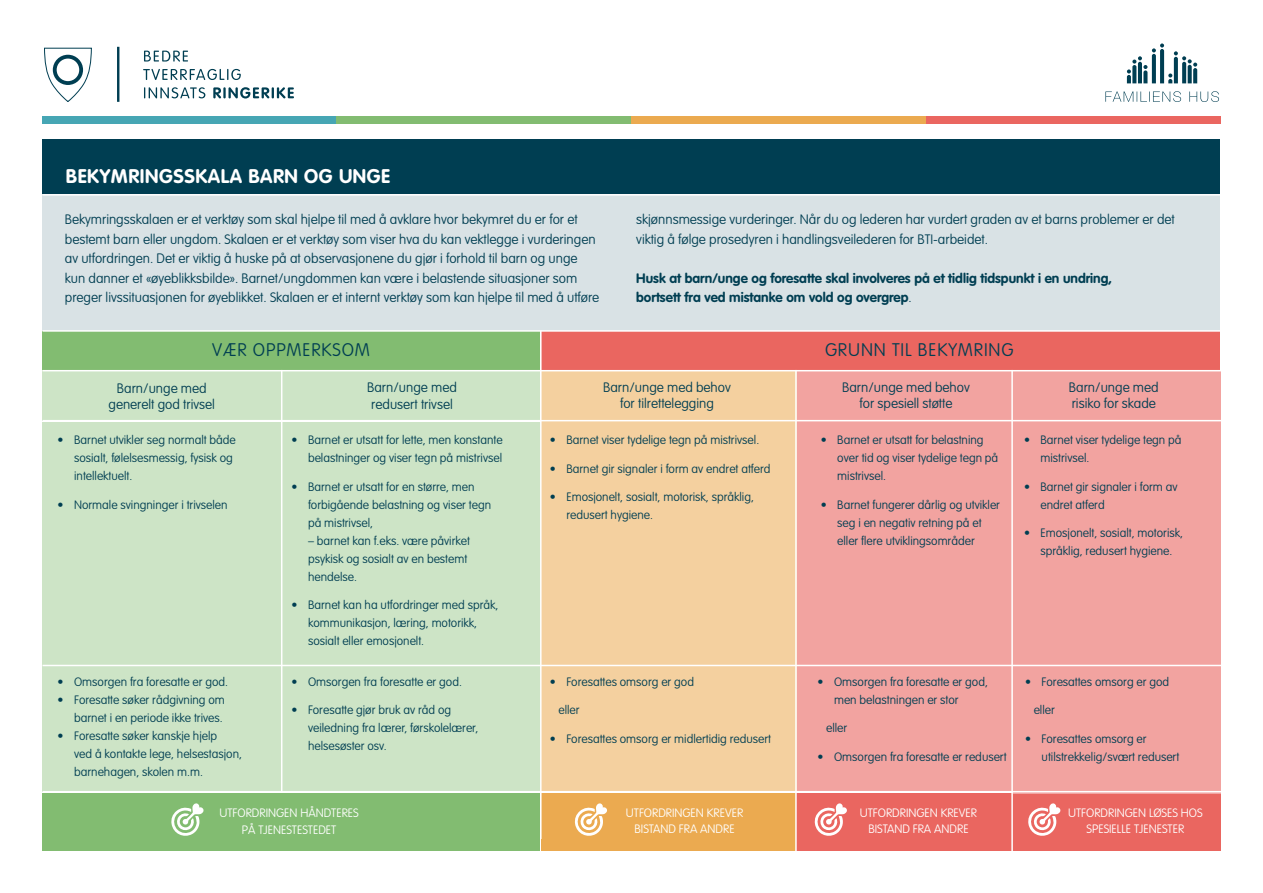
<style>
.page{position:relative;width:1263px;height:893px;background:#fff}
.page>*{position:absolute;margin:0;border:0;box-sizing:border-box;transform-origin:0 0}
.t1{font:700 19.5px "VAG Rounded";letter-spacing:.03em;color:#fff}
.t2{font:100 18px "VAG Rounded";letter-spacing:.05em;color:#003e52}
.t3{font:100 13.5px/19.5px "VAG Rounded";color:#003e52}
.t4{font:700 13.5px/19.5px "VAG Rounded";color:#003e52}
.t5{font:100 12px/18px "VAG Rounded";color:#003e52}
.t6{font:100 12px/16.5px "VAG Rounded";color:#fff;text-align:center}
.s1{font-weight:100}
</style>
<div class="page">
<div style="left:43px;top:194px;width:1177px;height:138px;background:#d9e2e5"></div>
<div style="left:43px;top:666px;width:238px;height:126px;background:#cde4c6"></div>
<div style="left:282px;top:666px;width:258px;height:126px;background:#cde4c6"></div>
<div style="left:43px;top:793px;width:497px;height:57px;background:#82bc71"></div>
<div style="left:43px;top:422px;width:238px;height:243px;background:#cde4c6"></div>
<div style="left:282px;top:422px;width:258px;height:243px;background:#cde4c6"></div>
<div style="left:43px;top:371px;width:497px;height:50px;background:#cde4c6"></div>
<div style="left:541px;top:371px;width:256px;height:420px;background:#f4d09f"></div>
<div style="left:541px;top:793px;width:254px;height:57px;background:#ebaa50"></div>
<div style="left:796px;top:793px;width:424px;height:57px;background:#ea6660"></div>
<div style="left:797px;top:371px;width:423px;height:420px;background:#f2a3a0"></div>
<div style="left:541px;top:332px;width:678px;height:38px;background:#ea6660"></div>
<div style="left:43px;top:332px;width:497px;height:38px;background:#82bc71"></div>
<div style="left:43px;top:139px;width:1177px;height:55px;background:#003e52"></div>
<hr style="left:43px;top:665px;width:1189px;height:1px;background:#fff">
<hr style="left:43px;top:330px;width:1189px;height:2px;background:#fff">
<hr style="left:43px;top:194px;width:1189px;height:2px;background:#fff">
<hr style="left:43px;top:420px;width:1189px;height:1px;background:#fff">
<hr style="left:43px;top:791px;width:1189px;height:1px;background:#fff">
<hr style="left:281px;top:370px;width:1px;height:422px;background:#fff">
<hr style="left:795px;top:370px;width:2px;height:495px;background:#fff">
<hr style="left:1011px;top:370px;width:2px;height:494px;background:#fff">
<hr style="left:540px;top:331px;width:2px;height:508px;background:#fff">
<svg style="left:171px;top:803px;width:33px;height:33px"></svg>
<svg style="left:575px;top:803px;width:32px;height:33px"></svg>
<svg style="left:814px;top:803px;width:33px;height:33px"></svg>
<svg style="left:1028px;top:803px;width:32px;height:33px"></svg>
<div style="left:43px;top:116px;width:294px;height:7px;background:#46a6b4"></div>
<div style="left:336px;top:116px;width:296px;height:7px;background:#82bc71"></div>
<div style="left:631px;top:116px;width:296px;height:7px;background:#ebaa50"></div>
<div style="left:926px;top:116px;width:294px;height:7px;background:#ea6660"></div>
<svg style="left:44px;top:47px;width:48px;height:55px"></svg>
<hr style="left:117px;top:47px;width:2px;height:55px;background:#003e52">
<svg style="left:144px;top:51px;width:44px;height:11px"></svg>
<svg style="left:143px;top:69px;width:98px;height:11px"></svg>
<svg style="left:144px;top:87px;width:61px;height:11px"></svg>
<svg style="left:213px;top:87px;width:81px;height:12px"></svg>
<svg style="left:1127px;top:43px;width:70px;height:40px"></svg>
<svg style="left:1105px;top:91px;width:114px;height:11px"></svg>
<p class="t1" style="left:66px;top:165px;width:326px">BEKYMRINGSSKALA BARN OG UNGE</p>
<p class="t3" style="left:65px;top:210px;width:536px">Bekymringsskalaen er et verktøy som skal hjelpe til med å avklare hvor bekymret du er for et bestemt barn eller ungdom. Skalaen er et verktøy som viser hva du kan vektlegge i vurderingen av utfordringen. Det er viktig å huske på at observasjonene du gjør i forhold til barn og unge kun danner et «øyeblikksbilde». Barnet/ungdommen kan være i belastende situasjoner som preger livssituasjonen for øyeblikket. Skalaen er et internt verktøy som kan hjelpe til med å utføre</p>
<p class="t3" style="left:636px;top:210px;width:540px">skjønnsmessige vurderinger. Når du og lederen har vurdert graden av et barns problemer er det viktig å følge prosedyren i handlingsveilederen for BTI-arbeidet.</p>
<p class="t4" style="left:636px;top:268px;width:477px">Husk at barn/unge og foresatte skal involveres på et tidlig tidspunkt i en undring, bortsett fra ved mistanke om vold og overgrep<span class="s1">.</span></p>
<p class="t2" style="left:212px;top:340px;width:159px">VÆR OPPMERKSOM</p>
<p class="t2" style="left:825px;top:340px;width:190px">GRUNN TIL BEKYMRING</p>
<p class="t3" style="left:117px;top:378px;width:91px">Barn/unge med</p>
<p class="t3" style="left:109px;top:395px;width:108px">generelt god trivsel</p>
<p class="t5" style="left:74px;top:431px;width:163px;text-indent:-16px">• Barnet utvikler seg normalt både sosialt, følelsesmessig, fysisk og intellektuelt.</p>
<p class="t5" style="left:58px;top:495px;width:171px">• Normale svingninger i trivselen</p>
<p class="t3" style="left:367px;top:377px;width:91px">Barn/unge med</p>
<p class="t3" style="left:371px;top:394px;width:83px">redusert trivsel</p>
<p class="t5" style="left:291px;top:431px;width:213px;text-align:right">• Barnet er utsatt for lette, men konstante belastninger og viser tegn på mistrivsel</p>
<p class="t5" style="left:308px;top:477px;width:185px;text-indent:-16px">• Barnet er utsatt for en større, men forbigående belastning og viser tegn på mistrivsel,</p>
<p class="t5" style="left:308px;top:531px;width:163px">– barnet kan f.eks. være påvirket psykisk og sosialt av en bestemt hendelse.</p>
<p class="t5" style="left:308px;top:596px;width:192px;text-indent:-16px">• Barnet kan ha utfordringer med språk, kommunikasjon, læring, motorikk, sosialt eller emosjonelt.</p>
<p class="t3" style="left:603px;top:377px;width:129px">Barn/unge med behov</p>
<p class="t3" style="left:620px;top:394px;width:95px">for tilrettelegging</p>
<p class="t5" style="left:550px;top:431px;width:211px">• Barnet viser tydelige tegn på mistrivsel.</p>
<p class="t5" style="left:550px;top:459px;width:222px">• Barnet gir signaler i form av endret atferd</p>
<p class="t5" style="left:566px;top:488px;width:189px;text-indent:-16px">• Emosjonelt, sosialt, motorisk, språklig, redusert hygiene.</p>
<p class="t5" style="left:58px;top:672px;width:172px">• Omsorgen fra foresatte er god.</p>
<p class="t5" style="left:58px;top:690px;width:169px;text-align:right">• Foresatte søker rådgivning om barnet i en periode ikke trives.</p>
<p class="t5" style="left:74px;top:726px;width:169px;text-indent:-16px">• Foresatte søker kanskje hjelp<br>ved å kontakte lege, helsestasjon, barnehagen, skolen m.m.</p>
<p class="t6" style="left:219px;top:805px;width:141px">UTFORDRINGEN HÅNDTERES<br>PÅ TJENESTESTEDET</p>
<p class="t6" style="left:626px;top:804px;width:119px">UTFORDRINGEN KREVER</p>
<p class="t5" style="left:291px;top:672px;width:172px">• Omsorgen fra foresatte er god.</p>
<p class="t5" style="left:308px;top:701px;width:172px;text-indent:-16px">• Foresatte gjør bruk av råd og veiledning fra lærer, førskolelærer, helsesøster osv.</p>
<p class="t5" style="left:550px;top:672px;width:146px">• Foresattes omsorg er god</p>
<p class="t5" style="left:558px;top:701px;width:23px">eller</p>
<p class="t5" style="left:550px;top:729px;width:223px">• Foresattes omsorg er midlertidig redusert</p>
<p class="t6" style="left:634px;top:821px;width:102px">BISTAND FRA ANDRE</p>
<p class="t3" style="left:842px;top:377px;width:129px">Barn/unge med behov</p>
<p class="t3" style="left:859px;top:394px;width:94px">for spesiell støtte</p>
<p class="t5" style="left:837px;top:431px;width:163px;text-indent:-16px">• Barnet er utsatt for belastning over tid og viser tydelige tegn på mistrivsel.</p>
<p class="t5" style="left:837px;top:495px;width:164px;text-indent:-16px">• Barnet fungerer dårlig og utvikler seg i en negativ retning på et eller flere utviklingsområder</p>
<p class="t5" style="left:834px;top:672px;width:155px;text-indent:-16px">• Omsorgen fra foresatte er god, men belastningen er stor</p>
<p class="t5" style="left:826px;top:719px;width:23px">eller</p>
<p class="t5" style="left:817px;top:747px;width:191px">• Omsorgen fra foresatte er redusert</p>
<p class="t6" style="left:860px;top:804px;width:119px">UTFORDRINGEN KREVER</p>
<p class="t6" style="left:868px;top:821px;width:102px">BISTAND FRA ANDRE</p>
<p class="t3" style="left:1069px;top:377px;width:91px">Barn/unge med</p>
<p class="t3" style="left:1072px;top:394px;width:86px">risiko for skade</p>
<p class="t5" style="left:1040px;top:431px;width:143px;text-indent:-16px">• Barnet viser tydelige tegn på mistrivsel.</p>
<p class="t5" style="left:1040px;top:477px;width:139px;text-indent:-16px">• Barnet gir signaler i form av endret atferd</p>
<p class="t5" style="left:1024px;top:524px;width:160px;text-align:center">• Emosjonelt, sosialt, motorisk, språklig, redusert hygiene.</p>
<p class="t5" style="left:1025px;top:672px;width:146px">• Foresattes omsorg er god</p>
<p class="t5" style="left:1034px;top:701px;width:23px">eller</p>
<p class="t5" style="left:1041px;top:729px;width:139px;text-indent:-16px">• Foresattes omsorg er utilstrekkelig/svært redusert</p>
<p class="t6" style="left:1068px;top:804px;width:136px">UTFORDRINGEN LØSES HOS<br>SPESIELLE TJENESTER</p>
</div>
